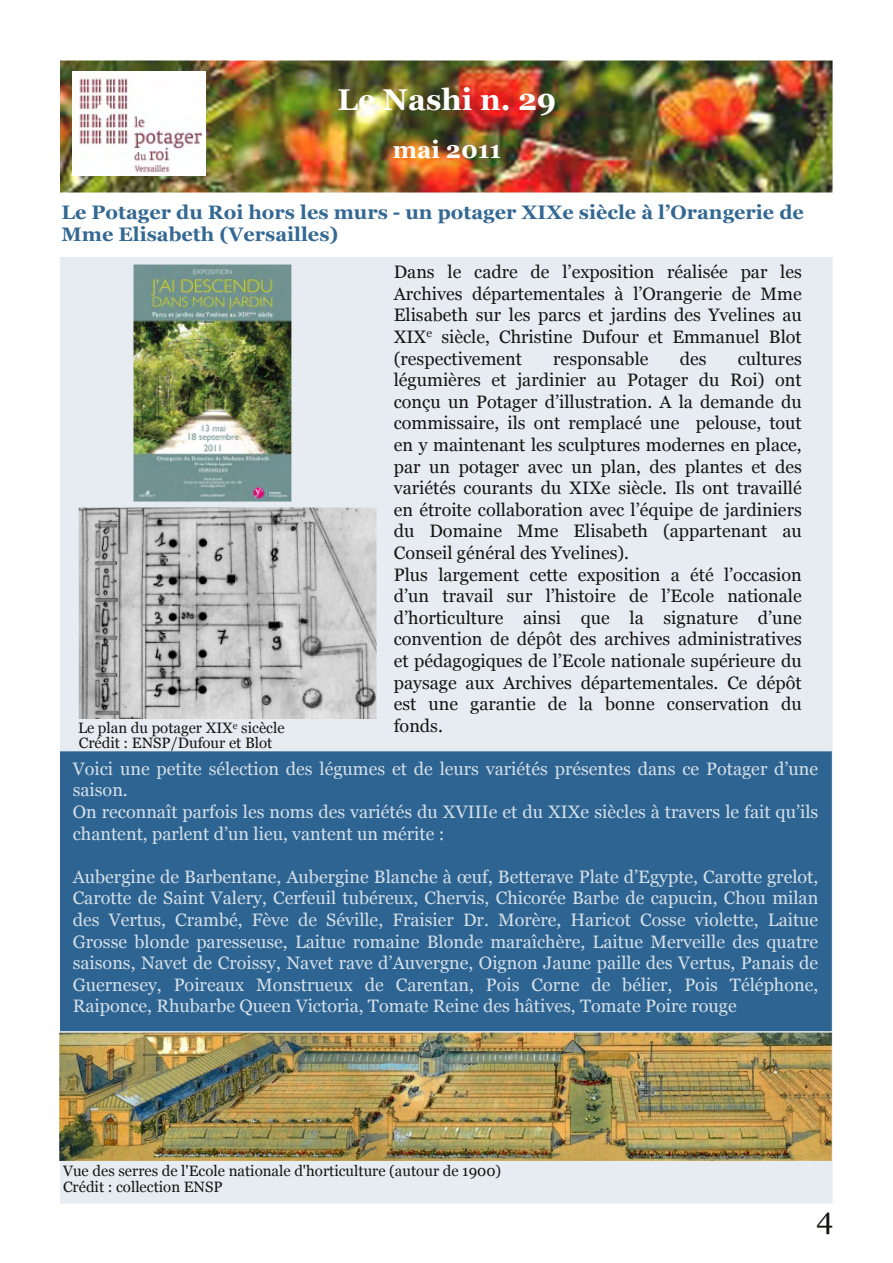
<style>
.page{position:relative;width:893px;height:1263px;background:#fff}
.page>*{position:absolute;margin:0;border:0;box-sizing:border-box;transform-origin:0 0}
.t1{font:700 30px "Georgia";color:#fff}
.t2{font:30px "Georgia";color:#161413}
.t3{font:700 24px "Georgia";color:#fff}
.t4{font:700 19.5px/21.6px "Georgia";color:rgb(0 67 121/.8)}
.t5{font:18px/21.6px "Georgia";color:#161413;text-align:justify}
.t6{font:18px/21.6px "Georgia";color:rgb(255 255 255/.8)}
.t7{font:15px "Georgia";color:#161413}
</style>
<div class="page">
<img style="left:60px;top:60px;width:772px;height:132px">
<img style="left:72px;top:71px;width:134px;height:105px">
<div style="left:60px;top:257px;width:772px;height:946px;background:#e6ecf1"></div>
<img style="left:59px;top:1032px;width:773px;height:129px">
<img style="left:79px;top:507px;width:297px;height:211px">
<img style="left:134px;top:264px;width:157px;height:237px">
<div style="left:60px;top:751px;width:772px;height:280px;background:#2e6491"></div>
<h1 class="t1" style="left:338px;top:83px;width:220px">Le Nashi n. 29</h1>
<h2 class="t3" style="left:393px;top:136px;width:110px">mai 2011</h2>
<p class="t4" style="left:62px;top:202px;width:744px">Le Potager du Roi hors les murs - un potager XIXe siècle à l’Orangerie de<br>Mme Elisabeth (Versailles)</p>
<p class="t5" style="left:394px;top:261px;width:409px">Dans le cadre de l’exposition réalisée par les Archives départementales à l’Orangerie de Mme Elisabeth sur les parcs et jardins des Yvelines au XIX<sup>e</sup> siècle, Christine Dufour et Emmanuel Blot (respectivement</p>
<p class="t5" style="left:394px;top:347px;width:409px;text-align:left;text-indent:344px">cultures légumières et jardinier au Potager du Roi) ont conçu un Potager d’illustration. A la demande du commissaire, ils ont remplacé une pelouse, tout en y maintenant les sculptures modernes en place, par un potager avec un plan, des plantes et des variétés courants du XIXe siècle. Ils ont travaillé en étroite collaboration avec l’équipe de jardiniers du Domaine Mme Elisabeth (appartenant au Conseil général des Yvelines).<br>Plus largement cette exposition a été l’occasion d’un travail sur l’histoire de l’Ecole nationale d’horticulture ainsi que la signature d’une convention de dépôt des archives administratives et pédagogiques de l’Ecole nationale supérieure du paysage aux Archives départementales. Ce dépôt est une garantie de la bonne conservation du fonds.</p>
<p class="t5" style="left:553px;top:347px;width:97px">responsable</p>
<p class="t5" style="left:680px;top:347px;width:28px">des</p>
<p class="t7" style="left:78px;top:720px;width:208px">Le plan du potager XIX<sup>e</sup> sicècle</p>
<p class="t7" style="left:79px;top:735px;width:195px">Crédit : ENSP/Dufour et Blot</p>
<p class="t6" style="left:73px;top:758px;width:747px">Voici une petite sélection des légumes et de leurs variétés présentes dans ce Potager d’une saison.<br>On reconnaît parfois les noms des variétés du XVIIIe et du XIXe siècles à travers le fait qu’ils chantent, parlent d’un lieu, vantent un mérite :</p>
<p class="t6" style="left:73px;top:866px;width:747px;text-align:justify">Aubergine de Barbentane, Aubergine Blanche à œuf, Betterave Plate d’Egypte, Carotte grelot, Carotte de Saint Valery, Cerfeuil tubéreux, Chervis, Chicorée Barbe de capucin, Chou milan des Vertus, Crambé, Fève de Séville, Fraisier Dr. Morère, Haricot Cosse violette, Laitue Grosse blonde paresseuse, Laitue romaine Blonde maraîchère, Laitue Merveille des quatre saisons, Navet de Croissy, Navet rave d’Auvergne, Oignon Jaune paille des Vertus, Panais de Guernesey, Poireaux Monstrueux de Carentan, Pois Corne de bélier, Pois Téléphone, Raiponce, Rhubarbe Queen Victoria, Tomate Reine des hâtives, Tomate Poire rouge</p>
<p class="t7" style="left:63px;top:1162px;width:440px">Vue des serres de l'Ecole nationale d'horticulture (autour de 1900)</p>
<p class="t7" style="left:63px;top:1179px;width:161px">Crédit : collection ENSP</p>
<h1 class="t2" style="left:816px;top:1201px;width:18px">4</h1>
</div>
